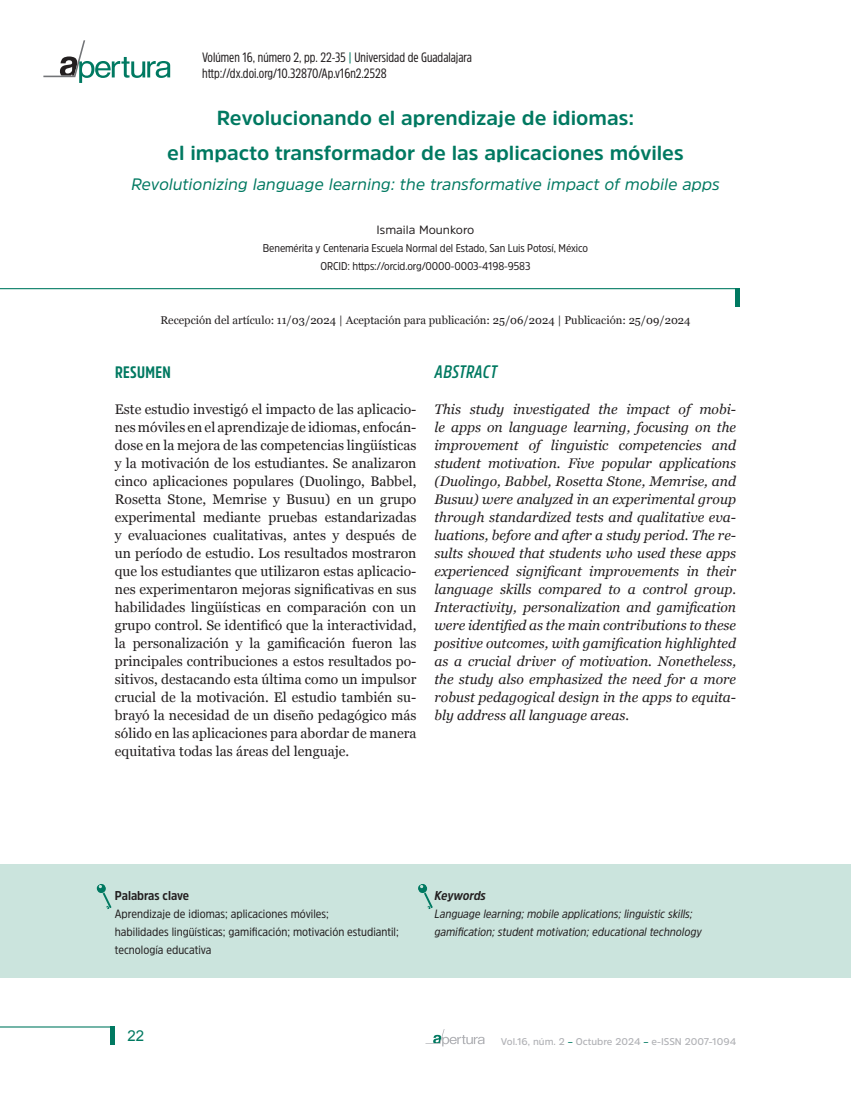
<style>
.page{position:relative;width:851px;height:1106px;background:#fff}
.page>*{position:absolute;margin:0;border:0;box-sizing:border-box;transform-origin:0 0}
.t1{font:700 20.25px/34.5px "Amsi Pro";color:#007961;text-align:center}
.t2{font:italic 600 18px "Amsi Pro Cond";letter-spacing:.01em;color:#007961}
.t3{font:italic 16.5px "Amsi Pro";color:#007961}
.t4{font:700 16.5px "Amsi Pro Cond";letter-spacing:.02em;color:#007961}
.t5{font:15px "Arial";color:#007961}
.t6{font:13.8px/18px "Georgia";color:#221e1f;text-align:justify}
.t7{font:italic 13.8px/18px "Georgia";color:#221e1f;text-align:justify}
.t8{font:13.5px/16.5px "Amsi Pro Cond";color:#221e1f}
.t9{font:700 12.75px "Amsi Pro Narw";color:#221e1f}
.t10{font:italic 700 12.75px "Amsi Pro Narw";color:#221e1f}
.t11{font:12px/18px "Amsi Pro Narw";color:#221e1f}
.t12{font:italic 12px/18px "Amsi Pro Narw";color:#221e1f}
.t13{font:12px "Amsi Pro";color:#221e1f}
.t14{font:11.25px/18px "Amsi Pro Narw";letter-spacing:-.01em;color:#221e1f;text-align:center}
.t15{font:11.25px "Georgia";color:#221e1f}
.t16{font:600 9.75px "Amsi Pro";color:#b1b2b6}
.s1{color:#007961}
</style>
<div class="page">
<svg style="left:425px;top:1029px;width:59px;height:17px"></svg>
<hr style="left:0;top:1026px;width:114px;height:1px;background:#007961">
<div style="left:110px;top:1026px;width:5px;height:18px;background:#007961"></div>
<svg style="left:43px;top:40px;width:127px;height:43px"></svg>
<div style="left:0;top:864px;width:850px;height:114px;background:#cbe4dd"></div>
<hr style="left:0;top:288px;width:739px;height:1px;background:#007961">
<div style="left:735px;top:288px;width:5px;height:18px;background:#007961"></div>
<svg style="left:96px;top:884px;width:16px;height:25px"></svg>
<svg style="left:418px;top:884px;width:15px;height:25px"></svg>
<p class="t8" style="left:202px;top:49px;width:271px">Volúmen 16, número 2, pp. 22-35 <span class="s1">|</span> Universidad de Guadalajara http://dx.doi.org/10.32870/Ap.v16n2.2528</p>
<h1 class="t1" style="left:167px;top:100px;width:518px">Revolucionando el aprendizaje de idiomas:<br>el impacto transformador de las aplicaciones móviles</h1>
<p class="t3" style="left:131px;top:173px;width:590px">Revolutionizing language learning: the transformative impact of mobile apps</p>
<p class="t13" style="left:376px;top:222px;width:99px">Ismaila Mounkoro</p>
<p class="t14" style="left:263px;top:239px;width:326px">Benemérita y Centenaria Escuela Normal del Estado, San Luis Potosí, México<br>ORCID: https://orcid.org/0000-0003-4198-9583</p>
<p class="t15" style="left:160px;top:312px;width:531px">Recepción del artículo: 11/03/2024 | Aceptación para publicación: 25/06/2024 | Publicación: 25/09/2024</p>
<p class="t4" style="left:115px;top:361px;width:57px">RESUMEN</p>
<p class="t6" style="left:115px;top:400px;width:303px">Este estudio investigó el impacto de las aplicacio&shy;nes móviles en el aprendizaje de idiomas, enfocán&shy;dose en la mejora de las competencias lingüísticas y la motivación de los estudiantes. Se analizaron cinco aplicaciones populares (Duolingo, Babbel, Rosetta Stone, Memrise y Busuu) en un grupo experimental mediante pruebas estandarizadas y evaluaciones cualitativas, antes y después de un período de estudio. Los resultados mostraron que los estudiantes que utilizaron estas aplicacio&shy;nes experimentaron mejoras significativas en sus habilidades lingüísticas en comparación con un grupo control. Se identificó que la interactividad, la personalización y la gamificación fueron las principales contribuciones a estos resultados po&shy;sitivos, destacando esta última como un impulsor crucial de la motivación. El estudio también su&shy;brayó la necesidad de un diseño pedagógico más sólido en las aplicaciones para abordar de manera equitativa todas las áreas del lenguaje.</p>
<h2 class="t2" style="left:434px;top:359px;width:64px">ABSTRACT</h2>
<p class="t7" style="left:434px;top:400px;width:303px">This study investigated the impact of mobi&shy;le apps on language learning, focusing on the improvement of linguistic competencies and student motivation. Five popular applications (Duolingo, Babbel, Rosetta Stone, Memrise, and Busuu) were analyzed in an experimental group through standardized tests and qualitative eva&shy;luations, before and after a study period. The re&shy;sults showed that students who used these apps experienced significant improvements in their language skills compared to a control group.<br>Interactivity, personalization and gamification were identified as the main contributions to these positive outcomes, with gamification highlighted as a crucial driver of motivation. Nonetheless, the study also emphasized the need for a more robust pedagogical design in the apps to equita&shy;bly address all language areas.</p>
<p class="t9" style="left:115px;top:887px;width:76px">Palabras clave</p>
<p class="t11" style="left:115px;top:904px;width:285px">Aprendizaje de idiomas; aplicaciones móviles;<br>habilidades lingüísticas; gamificación; motivación estudiantil; tecnología educativa</p>
<p class="t5" style="left:127px;top:1026px;width:18px">22</p>
<p class="t10" style="left:434px;top:887px;width:53px">Keywords</p>
<p class="t12" style="left:434px;top:904px;width:268px">Language learning; mobile applications; linguistic skills; gamification; student motivation; educational technology</p>
<p class="t16" style="left:501px;top:1035px;width:237px">Vol.16, núm. 2 <span class="s1">–</span> Octubre 2024 <span class="s1">–</span> e-ISSN 2007-1094</p>
</div>
